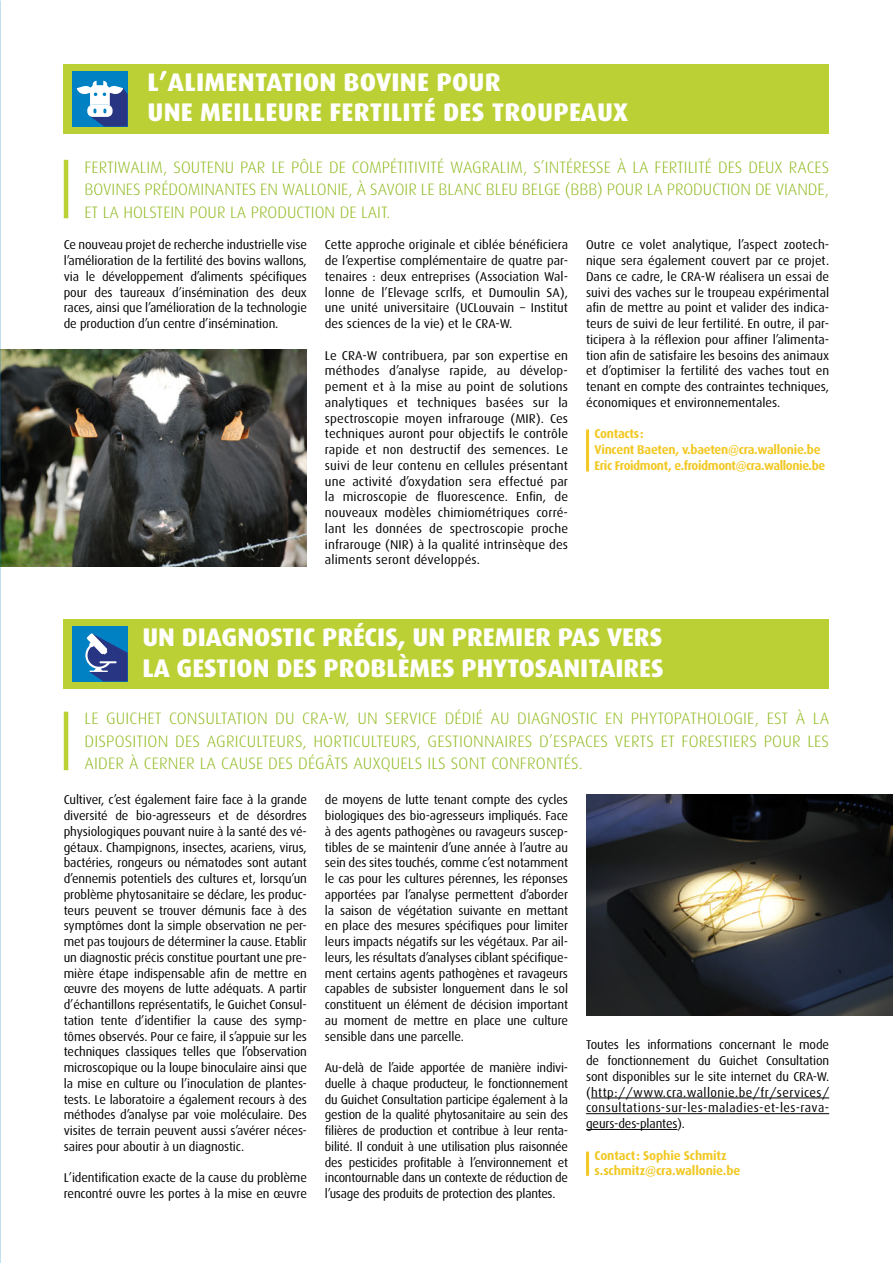
<style>
.page{position:relative;width:893px;height:1263px;background:#fff}
.page>*{position:absolute;margin:0;border:0;box-sizing:border-box;transform-origin:0 0}
.TITRE_1{font:800 25.5px/30.6px "Dax";color:#fff}
.BODY{font:300 16.5px/22.5px "Dax";color:#90ba1e;text-align:justify}
.t1{font:12.75px/15.8px "Dax";letter-spacing:-.01em;color:#000;text-align:justify}
.t2{font:700 12.75px/15.8px "Dax";letter-spacing:-.02em;color:#f2c823}
</style>
<div class="page">
<img style="left:0;top:350px;width:307px;height:217px">
<div style="left:64px;top:64px;width:765px;height:69px;background:#bbd034"></div>
<div style="left:64px;top:619px;width:765px;height:69px;background:#bbd034"></div>
<hr style="left:591px;top:1097px;width:238px;height:1px;background:#000">
<hr style="left:586px;top:1113px;width:243px;height:1px;background:#000">
<hr style="left:586px;top:1129px;width:91px;height:1px;background:#000">
<img style="left:586px;top:794px;width:307px;height:221px">
<hr style="left:586px;top:1151px;width:3px;height:25px;background:#f2c823">
<hr style="left:586px;top:429px;width:3px;height:42px;background:#f2c823">
<div style="left:72px;top:626px;width:56px;height:55px;background:#0081c3"></div>
<hr style="left:64px;top:160px;width:4px;height:58px;background:#bbd034">
<hr style="left:64px;top:712px;width:4px;height:58px;background:#bbd034">
<div style="left:72px;top:71px;width:56px;height:55px;background:#0081c3"></div>
<svg style="left:77px;top:81px;width:51px;height:45px"></svg>
<svg style="left:85px;top:633px;width:43px;height:48px"></svg>
<p class="TITRE_1" style="left:147px;top:67px;width:482px">L’ALIMENTATION BOVINE POUR<br>UNE MEILLEURE FERTILITÉ DES TROUPEAUX</p>
<p class="BODY" style="left:85px;top:156px;width:746px">FERTIWALIM, SOUTENU PAR LE PÔLE DE COMPÉTITIVITÉ WAGRALIM, S’INTÉRESSE À LA FERTILITÉ DES DEUX RACES BOVINES PRÉDOMINANTES EN WALLONIE, À SAVOIR LE BLANC BLEU BELGE (BBB) POUR LA PRODUCTION DE VIANDE, ET LA HOLSTEIN POUR LA PRODUCTION DE LAIT.</p>
<p class="t1" style="left:64px;top:237px;width:245px">Ce nouveau projet de recherche industrielle vise l’amélioration de la fertilité des bovins wallons, via le développement d’aliments spécifiques pour des taureaux d’insémination des deux races, ainsi que l’amélioration de la technologie de production d’un centre d’insémination.</p>
<p class="t1" style="left:325px;top:237px;width:245px">Cette approche originale et ciblée bénéficiera de l’expertise complémentaire de quatre par&shy;tenaires : deux entreprises (Association Wal&shy;lonne de l’Elevage scrlfs, et Dumoulin SA), une unité universitaire (UCLouvain – Institut des sciences de la vie) et le CRA-W.</p>
<p class="t1" style="left:325px;top:347px;width:245px">Le CRA-W contribuera, par son expertise en méthodes d’analyse rapide, au dévelop&shy;pement et à la mise au point de solutions analytiques et techniques basées sur la spectroscopie moyen infrarouge (MIR). Ces techniques auront pour objectifs le contrôle rapide et non destructif des semences. Le suivi de leur contenu en cellules présentant une activité d’oxydation sera effectué par la microscopie de fluorescence. Enfin, de nouveaux modèles chimiométriques corré&shy;lant les données de spectroscopie proche infrarouge (NIR) à la qualité intrinsèque des aliments seront développés.</p>
<p class="t1" style="left:586px;top:237px;width:245px">Outre ce volet analytique, l’aspect zootech&shy;nique sera également couvert par ce projet.<br>Dans ce cadre, le CRA-W réalisera un essai de suivi des vaches sur le troupeau expérimental afin de mettre au point et valider des indica&shy;teurs de suivi de leur fertilité. En outre, il par&shy;ticipera à la réflexion pour affiner l’alimenta&shy;tion afin de satisfaire les besoins des animaux et d’optimiser la fertilité des vaches tout en tenant en compte des contraintes techniques, économiques et environnementales.</p>
<p class="t2" style="left:595px;top:426px;width:232px">Contacts :<br>Vincent Baeten, v.baeten@cra.wallonie.be<br>Eric Froidmont, e.froidmont@cra.wallonie.be</p>
<p class="TITRE_1" style="left:142px;top:622px;width:523px">UN DIAGNOSTIC PRÉCIS, UN PREMIER PAS VERS<br>LA GESTION DES PROBLÈMES PHYTOSANITAIRES</p>
<p class="BODY" style="left:85px;top:708px;width:746px">LE GUICHET CONSULTATION DU CRA-W, UN SERVICE DÉDIÉ AU DIAGNOSTIC EN PHYTOPATHOLOGIE, EST À LA DISPOSITION DES AGRICULTEURS, HORTICULTEURS, GESTIONNAIRES D’ESPACES VERTS ET FORESTIERS POUR LES AIDER À CERNER LA CAUSE DES DÉGÂTS AUXQUELS ILS SONT CONFRONTÉS.</p>
<p class="t1" style="left:64px;top:792px;width:245px">Cultiver, c’est également faire face à la grande diversité de bio-agresseurs et de désordres physiologiques pouvant nuire à la santé des vé&shy;gétaux. Champignons, insectes, acariens, virus, bactéries, rongeurs ou nématodes sont autant d’ennemis potentiels des cultures et, lorsqu’un problème phytosanitaire se déclare, les produc&shy;teurs peuvent se trouver démunis face à des symptômes dont la simple observation ne per&shy;met pas toujours de déterminer la cause. Etablir un diagnostic précis constitue pourtant une pre&shy;mière étape indispensable afin de mettre en œuvre des moyens de lutte adéquats. A partir d’échantillons représentatifs, le Guichet Consul&shy;tation tente d’identifier la cause des symp&shy;tômes observés. Pour ce faire, il s’appuie sur les techniques classiques telles que l’observation microscopique ou la loupe binoculaire ainsi que la mise en culture ou l’inoculation de plantes&shy;tests. Le laboratoire a également recours à des méthodes d’analyse par voie moléculaire. Des visites de terrain peuvent aussi s’avérer néces&shy;saires pour aboutir à un diagnostic.</p>
<p class="t1" style="left:64px;top:1170px;width:245px">L’identification exacte de la cause du problème rencontré ouvre les portes à la mise en œuvre</p>
<p class="t1" style="left:325px;top:792px;width:245px">de moyens de lutte tenant compte des cycles biologiques des bio-agresseurs impliqués. Face à des agents pathogènes ou ravageurs suscep&shy;tibles de se maintenir d’une année à l’autre au sein des sites touchés, comme c’est notamment le cas pour les cultures pérennes, les réponses apportées par l’analyse permettent d’aborder la saison de végétation suivante en mettant en place des mesures spécifiques pour limiter leurs impacts négatifs sur les végétaux. Par ail&shy;leurs, les résultats d’analyses ciblant spécifique&shy;ment certains agents pathogènes et ravageurs capables de subsister longuement dans le sol constituent un élément de décision important au moment de mettre en place une culture sensible dans une parcelle.</p>
<p class="t1" style="left:325px;top:1060px;width:245px">Au-delà de l’aide apportée de manière indivi&shy;duelle à chaque producteur, le fonctionnement du Guichet Consultation participe également à la gestion de la qualité phytosanitaire au sein des filières de production et contribue à leur renta&shy;bilité. Il conduit à une utilisation plus raisonnée des pesticides profitable à l’environnement et incontournable dans un contexte de réduction de l’usage des produits de protection des plantes.</p>
<p class="t1" style="left:586px;top:1037px;width:245px">Toutes les informations concernant le mode de fonctionnement du Guichet Consultation sont disponibles sur le site internet du CRA-W. (http://www.cra.wallonie.be/fr/services/ consultations-sur-les-maladies-et-les-rava&shy;geurs-des-plantes).</p>
<p class="t2" style="left:595px;top:1147px;width:147px">Contact : Sophie Schmitz s.schmitz@cra.wallonie.be</p>
</div>
